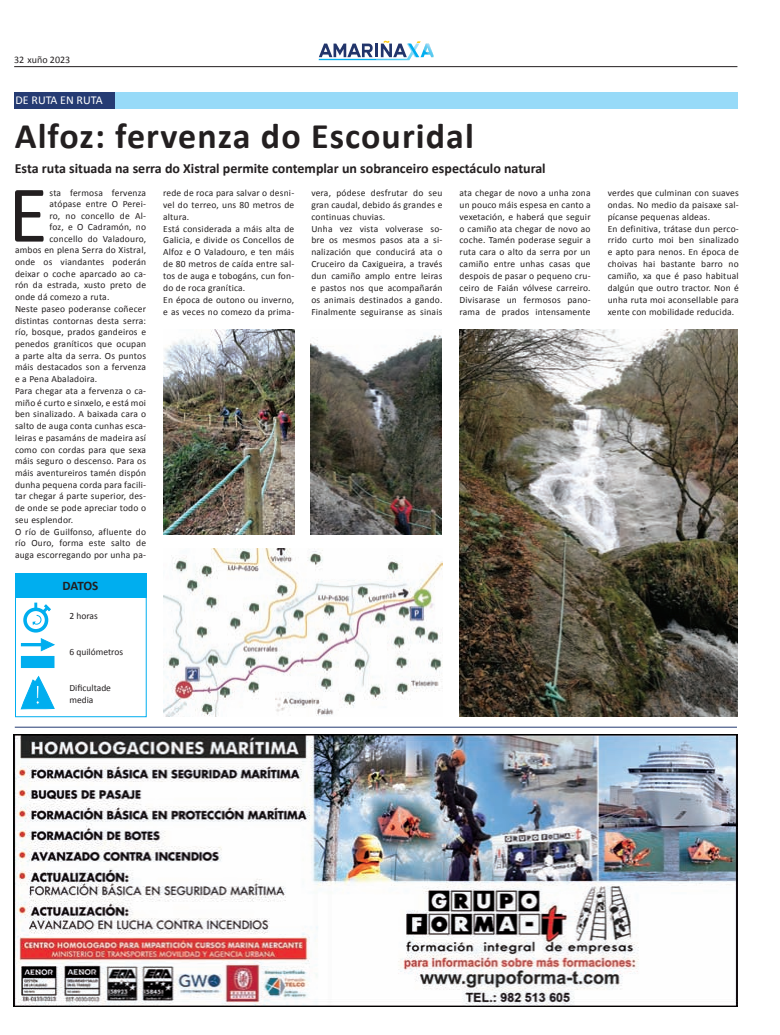
<style>
.page{position:relative;width:780px;height:1035px;background:#fff}
.page>*{position:absolute;margin:0;border:0;box-sizing:border-box;transform-origin:0 0}
.t1{font:81.3px "Calibri";color:#231f20}
.t2{font:700 36px "Calibri";letter-spacing:.03em;color:#231f20}
.t3{font:700 14px "Calibri";color:#231f20}
.t4{font:700 13px "Calibri";letter-spacing:-.025em;color:#231f20}
.t5{font:12px "Calibri";color:#fff}
.t6{font:10px "Calibri";color:#231f20}
.t7{font:9.5px/11.9px "Calibri";letter-spacing:.02em;color:#231f20}
.t8{font:9.5px/12px "Calibri";color:#231f20}
</style>
<div class="page">
<hr style="left:14px;top:66px;width:723px;height:1px;background:#231f20">
<svg style="left:319px;top:41px;width:114px;height:19px"></svg>
<hr style="left:15px;top:726px;width:722px;height:1px;background:#253b73">
<div style="left:14px;top:92px;width:723px;height:16px;background:#97daf8"></div>
<div style="left:14px;top:92px;width:100px;height:16px;background:#253b73"></div>
<div style="left:15px;top:573px;width:132px;height:24px;background:#00aeef"></div>
<div style="left:21px;top:656px;width:33px;height:11px;background:#00aeef"></div>
<div style="left:21px;top:656px;width:33px;height:12px;border:1px solid #00aeef"></div>
<div style="left:21px;top:643px;width:22px;height:3px;border:1px solid #00aeef"></div>
<svg style="left:40px;top:638px;width:15px;height:14px"></svg>
<div style="left:23px;top:607px;width:25px;height:25px;border:4px solid #00aeef;border-radius:50%"></div>
<svg style="left:32px;top:602px;width:19px;height:24px"></svg>
<svg style="left:20px;top:675px;width:35px;height:35px"></svg>
<div style="left:15px;top:592px;width:132px;height:125px;border:1px solid #00aeef"></div>
<img style="left:459px;top:329px;width:278px;height:388px">
<img style="left:163px;top:549px;width:279px;height:168px">
<img style="left:163px;top:329px;width:131px;height:206px">
<img style="left:311px;top:335px;width:131px;height:200px">
<img style="left:14px;top:734px;width:723px;height:272px">
<p class="t6" style="left:14px;top:54px;width:58px">32 xuño 2023</p>
<p class="t5" style="left:16px;top:93px;width:89px">DE RUTA EN RUTA</p>
<h2 class="t2" style="left:15px;top:113px;width:460px">Alfoz: fervenza do Escouridal</h2>
<h3 class="t3" style="left:15px;top:160px;width:532px">Esta ruta situada na serra do Xistral permite contemplar un sobranceiro espectáculo natural</h3>
<h1 class="t1" style="left:8px;top:164px;width:41px">E</h1>
<p class="t7" style="left:50px;top:186px;width:98px">sta fermosa fervenza</p>
<p class="t7" style="left:50px;top:198px;width:98px">atópase entre O Perei-</p>
<p class="t7" style="left:50px;top:209px;width:98px">ro, no concello de Al-</p>
<p class="t7" style="left:50px;top:221px;width:98px">foz, e O Cadramón, no</p>
<p class="t7" style="left:50px;top:232px;width:98px">concello do Valadouro,</p>
<p class="t7" style="left:15px;top:244px;width:133px">ambos en plena Serra do Xistral,</p>
<p class="t7" style="left:15px;top:255px;width:133px">onde os viandantes poderán</p>
<p class="t7" style="left:15px;top:267px;width:133px">deixar o coche aparcado ao ca-</p>
<p class="t7" style="left:15px;top:279px;width:133px">rón da estrada, xusto preto de</p>
<p class="t7" style="left:15px;top:291px;width:96px">onde dá comezo a ruta.</p>
<p class="t7" style="left:15px;top:302px;width:133px">Neste paseo poderanse coñecer</p>
<p class="t7" style="left:15px;top:314px;width:133px">distintas contornas desta serra:</p>
<p class="t7" style="left:15px;top:326px;width:133px">río, bosque, prados gandeiros e</p>
<p class="t7" style="left:15px;top:337px;width:133px">penedos graníticos que ocupan</p>
<p class="t7" style="left:15px;top:349px;width:133px">a parte alta da serra. Os puntos</p>
<p class="t7" style="left:15px;top:361px;width:133px">máis destacados son a fervenza</p>
<p class="t7" style="left:15px;top:373px;width:84px">e a Pena Abaladoira.</p>
<p class="t7" style="left:15px;top:384px;width:133px">Para chegar ata a fervenza o ca-</p>
<p class="t7" style="left:15px;top:396px;width:133px">miño é curto e sinxelo, e está moi</p>
<p class="t7" style="left:15px;top:408px;width:133px">ben sinalizado. A baixada cara o</p>
<p class="t7" style="left:15px;top:419px;width:133px">salto de auga conta cunhas esca-</p>
<p class="t7" style="left:15px;top:431px;width:133px">leiras e pasamáns de madeira así</p>
<p class="t7" style="left:15px;top:443px;width:133px">como con cordas para que sexa</p>
<p class="t7" style="left:15px;top:455px;width:133px">máis seguro o descenso. Para os</p>
<p class="t7" style="left:15px;top:466px;width:133px">máis aventureiros tamén dispón</p>
<p class="t7" style="left:15px;top:478px;width:133px">dunha pequena corda para facili-</p>
<p class="t7" style="left:15px;top:490px;width:133px">tar chegar á parte superior, des-</p>
<p class="t7" style="left:15px;top:501px;width:133px">de onde se pode apreciar todo o</p>
<p class="t7" style="left:15px;top:513px;width:60px">seu esplendor.</p>
<p class="t7" style="left:15px;top:525px;width:133px">O río de Guilfonso, afluente do</p>
<p class="t7" style="left:15px;top:537px;width:133px">río Ouro, forma este salto de</p>
<p class="t7" style="left:15px;top:548px;width:133px">auga escorregando por unha pa-</p>
<h3 class="t4" style="left:63px;top:577px;width:37px">DATOS</h3>
<p class="t7" style="left:69px;top:609px;width:30px">2 horas</p>
<p class="t8" style="left:69px;top:645px;width:55px">6 quilómetros</p>
<p class="t8" style="left:69px;top:681px;width:43px">Dificultade media</p>
<p class="t7" style="left:163px;top:186px;width:133px">rede de roca para salvar o desni&shy;vel do terreo, uns 80 metros de altura.<br>Está considerada a máis alta de<br>Galicia, e divide os Concellos de<br>Alfoz e O Valadouro, e ten máis de 80 metros de caída entre sal&shy;tos de auga e tobogáns, cun fon&shy;do de roca granítica.<br>En época de outono ou inverno, e as veces no comezo da prima-</p>
<p class="t7" style="left:311px;top:186px;width:133px">vera, pódese desfrutar do seu gran caudal, debido ás grandes e continuas chuvias.<br>Unha vez vista volverase so&shy;bre os mesmos pasos ata a si&shy;nalización que conducirá ata o<br>Cruceiro da Caxigueira, a través dun camiño amplo entre leiras e pastos nos que acompañarán os animais destinados a gando.<br>Finalmente seguiranse as sinais</p>
<p class="t7" style="left:459px;top:186px;width:133px;text-align:justify">ata chegar de novo a unha zona un pouco máis espesa en canto a vexetación, e haberá que seguir o camiño ata chegar de novo ao coche. Tamén poderase seguir a ruta cara o alto da serra por un camiño entre unhas casas que despois de pasar o pequeno cru&shy;ceiro de Faián vólvese carreiro.<br>Divisarase un fermosos pano&shy;rama de prados intensamente</p>
<p class="t7" style="left:607px;top:186px;width:133px">verdes que culminan con suaves ondas. No medio da paisaxe sal&shy;pícanse pequenas aldeas.<br>En definitiva, trátase dun perco&shy;rrido curto moi ben sinalizado e apto para nenos. En época de choivas hai bastante barro no camiño, xa que é paso habitual dalgún que outro tractor. Non é unha ruta moi aconsellable para xente con mobilidade reducida.</p>
</div>
